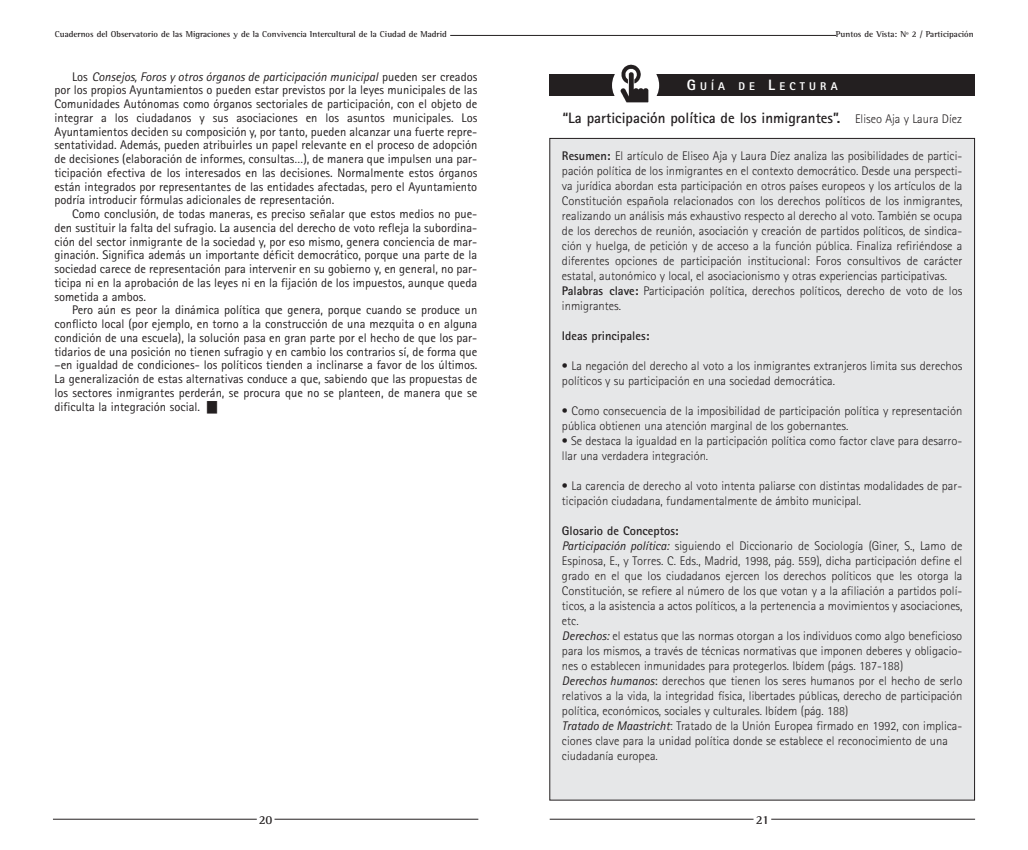
<style>
.page{position:relative;width:1028px;height:850px;background:#fff}
.page>*{position:absolute;margin:0;border:0;box-sizing:border-box;transform-origin:0 0}
.t1{font:700 15px "Rotis Sans Serif";color:#231f20}
.t2{font:300 12.5px/15px "Rotis Sans Serif";color:#231f20}
.t3{font:12.5px/13.8px "Rotis Sans Serif";color:#231f20;text-align:justify}
.t4{font:700 12.5px "Rotis Sans Serif";color:#231f20}
.t5{font:700 12.5px "Rotis Semi Serif";color:#231f20}
.t6{font:800 11.25px "Rotis Sans Serif";letter-spacing:.37em;color:#fff}
.t7{font:700 8.75px "Rotis Semi Serif";color:#231f20}
.s1{font-style:italic}
.s2{font-size:15px}
.s3{font-weight:300;font-size:12.5px}
.s4{font-weight:700}
.s5{font-weight:400;font-style:italic}
.s6{font-weight:400}
</style>
<div class="page">
<hr style="left:450px;top:35px;width:386px;height:1px;background:#231f20">
<hr style="left:771px;top:819px;width:204px;height:1px;background:#231f20">
<hr style="left:549px;top:819px;width:204px;height:1px;background:#231f20">
<hr style="left:274px;top:819px;width:204px;height:1px;background:#231f20">
<hr style="left:53px;top:819px;width:204px;height:1px;background:#231f20">
<div style="left:550px;top:138px;width:424px;height:662px;background:#e6e7e8"></div>
<div style="left:549px;top:74px;width:425px;height:21px;background:#231f20"></div>
<div style="left:612px;top:62px;width:47px;height:47px;background:#fff;border-radius:50%"></div>
<img style="left:620px;top:64px;width:28px;height:38px">
<p class="t7" style="left:55px;top:31px;width:394px">Cuadernos del Observatorio de las Migraciones y de la Convivencia Intercultural de la Ciudad de Madrid</p>
<p class="t3" style="left:54px;top:71px;width:424px;text-indent:18px">Los <span class="s1">Consejos, Foros y otros órganos de participación municipal</span> pueden ser creados por los propios Ayuntamientos o pueden estar previstos por la leyes municipales de las Comunidades Autónomas como órganos sectoriales de participación, con el objeto de integrar a los ciudadanos y sus asociaciones en los asuntos municipales. Los Ayuntamientos deciden su composición y, por tanto, pueden alcanzar una fuerte repre&shy;sentatividad. Además, pueden atribuirles un papel relevante en el proceso de adopción de decisiones (elaboración de informes, consultas…), de manera que impulsen una par&shy;ticipación efectiva de los interesados en las decisiones. Normalmente estos órganos están integrados por representantes de las entidades afectadas, pero el Ayuntamiento podría introducir fórmulas adicionales de representación.</p>
<p class="t3" style="left:54px;top:208px;width:424px;text-indent:18px">Como conclusión, de todas maneras, es preciso señalar que estos medios no pue&shy;den sustituir la falta del sufragio. La ausencia del derecho de voto refleja la subordina&shy;ción del sector inmigrante de la sociedad y, por eso mismo, genera conciencia de mar&shy;ginación. Significa además un importante déficit democrático, porque una parte de la sociedad carece de representación para intervenir en su gobierno y, en general, no par&shy;ticipa ni en la aprobación de las leyes ni en la fijación de los impuestos, aunque queda sometida a ambos.</p>
<p class="t3" style="left:54px;top:305px;width:424px;text-indent:18px">Pero aún es peor la dinámica política que genera, porque cuando se produce un conflicto local (por ejemplo, en torno a la construcción de una mezquita o en alguna condición de una escuela), la solución pasa en gran parte por el hecho de que los par&shy;tidarios de una posición no tienen sufragio y en cambio los contrarios sí, de forma que –en igualdad de condiciones- los políticos tienden a inclinarse a favor de los últimos.<br>La generalización de estas alternativas conduce a que, sabiendo que las propuestas de los sectores inmigrantes perderán, se procura que no se planteen, de manera que se dificulta la integración social.</p>
<p class="t5" style="left:259px;top:815px;width:15px">20</p>
<p class="t7" style="left:836px;top:31px;width:139px">Puntos de Vista: Nº 2 / Participación</p>
<p class="t6" style="left:686px;top:82px;width:152px"><span class="s2">G</span>UÍA DE <span class="s2">L</span>ECTURA</p>
<p class="t1" style="left:562px;top:112px;width:401px">“La participación política de los inmigrantes”. <span class="s3">Eliseo Aja y Laura Díez</span></p>
<p class="t2" style="left:562px;top:149px;width:402px"><span class="s4">Resumen:</span> El artículo de Eliseo Aja y Laura Díez analiza las posibilidades de partici&shy;pación política de los inmigrantes en el contexto democrático. Desde una perspecti&shy;va jurídica abordan esta participación en otros países europeos y los artículos de la Constitución española relacionados con los derechos políticos de los inmigrantes, realizando un análisis más exhaustivo respecto al derecho al voto. También se ocupa de los derechos de reunión, asociación y creación de partidos políticos, de sindica&shy;ción y huelga, de petición y de acceso a la función pública. Finaliza refiriéndose a diferentes opciones de participación institucional: Foros consultivos de carácter estatal, autonómico y local, el asociacionismo y otras experiencias participativas.<br><span class="s4">Palabras clave:</span> Participación política, derechos políticos, derecho de voto de los inmigrantes.</p>
<p class="t4" style="left:562px;top:331px;width:89px">Ideas principales:</p>
<p class="t2" style="left:562px;top:359px;width:402px">• La negación del derecho al voto a los inmigrantes extranjeros limita sus derechos políticos y su participación en una sociedad democrática.</p>
<p class="t2" style="left:562px;top:404px;width:402px">• Como consecuencia de la imposibilidad de participación política y representación pública obtienen una atención marginal de los gobernantes.</p>
<p class="t2" style="left:562px;top:434px;width:402px">• Se destaca la igualdad en la participación política como factor clave para desarro&shy;llar una verdadera integración.</p>
<p class="t2" style="left:562px;top:479px;width:402px">• La carencia de derecho al voto intenta paliarse con distintas modalidades de par&shy;ticipación ciudadana, fundamentalmente de ámbito municipal.</p>
<p class="t2" style="left:562px;top:524px;width:402px"><span class="s4">Glosario de Conceptos:<br></span><span class="s5">Participación política:</span> siguiendo el Diccionario de Sociología (Giner, S., Lamo de Espinosa, E., y Torres. C. Eds., Madrid, 1998, pág. 559), dicha participación define el grado en el que los ciudadanos ejercen los derechos políticos que les otorga la Constitución, se refiere al número de los que votan y a la afiliación a partidos polí&shy;ticos, a la asistencia a actos políticos, a la pertenencia a movimientos y asociaciones, etc.<br><span class="s5">Derechos:</span> el estatus que las normas otorgan a los individuos como algo beneficioso para los mismos, a través de técnicas normativas que imponen deberes y obligacio&shy;nes o establecen inmunidades para protegerlos. Ibídem (págs. 187-188)<br><span class="s5">Derechos humanos</span><span class="s6">:</span> derechos que tienen los seres humanos por el hecho de serlo relativos a la vida, la integridad física, libertades públicas, derecho de participación política, económicos, sociales y culturales. Ibídem (pág. 188)<br><span class="s5">Tratado de Maastricht</span>: Tratado de la Unión Europea firmado en 1992, con implica&shy;ciones clave para la unidad política donde se establece el reconocimiento de una ciudadanía europea.</p>
<p class="t5" style="left:755px;top:815px;width:15px">21</p>
</div>
